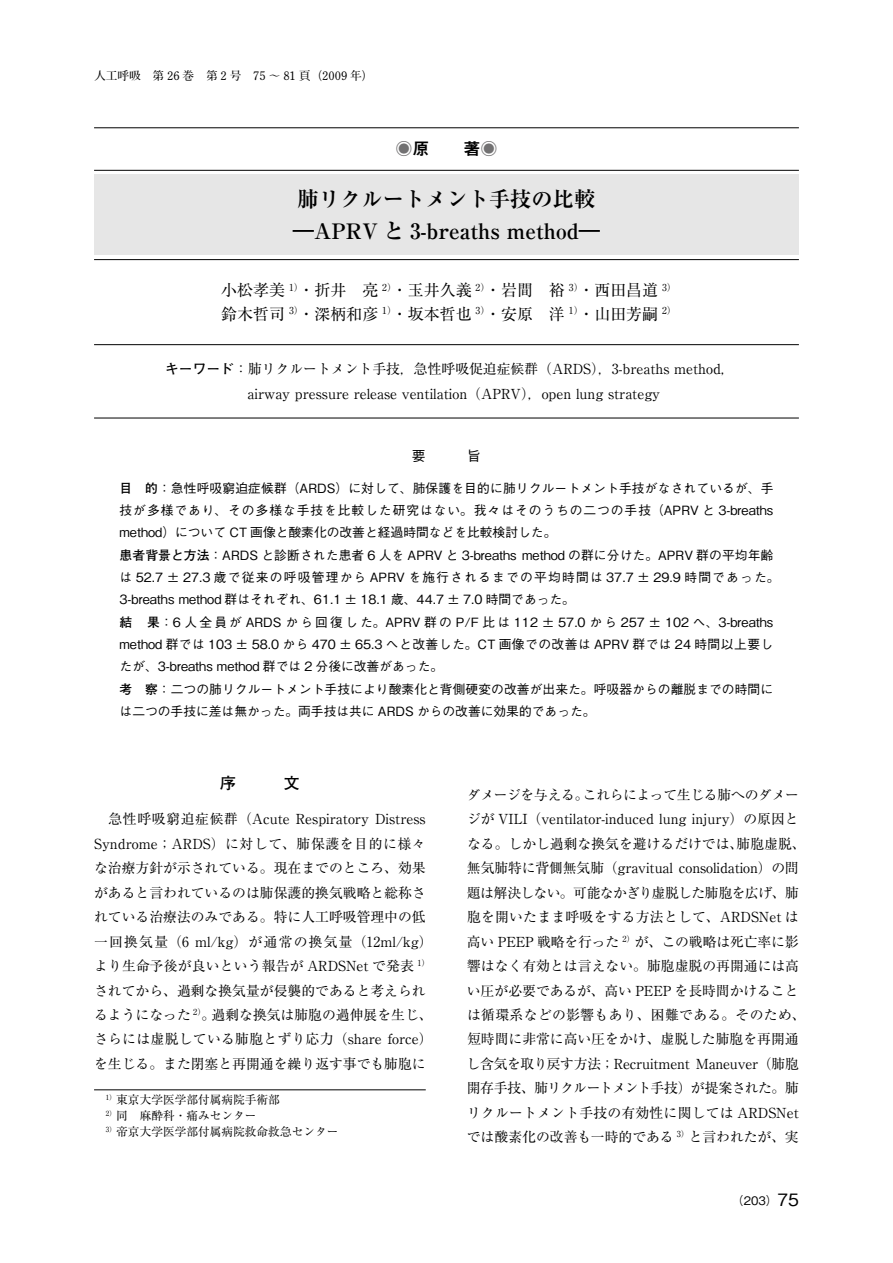
<style>
.page{position:relative;width:893px;height:1263px;background:#fff}
.page>*{position:absolute;margin:0;border:0;box-sizing:border-box;transform-origin:0 0}
.t1{font:700 21.3px/32px "Ryumin Pr 5";color:#000}
.t2{font:16.95px "Midashi Go Pr 5 MB31";color:#000}
.t3{font:15.9px/23.4px "Ryumin Pr 5";color:#000}
.t4{font:13.8px/24.5px "Ryumin Pr 5";color:#000}
.t5{font:500 12.75px/22.4px "Gothic BBB Pr 5";letter-spacing:.005em;color:#000}
.t6{font:11.7px/15.9px "Ryumin Pr 5";color:#000}
.t7{font:700 11.7px "Futo Min A101 Pr 5";color:#000}
.t8{font:500 11.7px "Gothic BBB Pr 5";color:#000}
.s1{color:#727172}
.s2{font-family:"Futo Go B101 Pr 5";font-weight:700}
.s3{font-size:16.95px}
</style>
<div class="page">
<hr style="left:94px;top:1089px;width:332px;height:1px;background:#000">
<hr style="left:94px;top:128px;width:705px;height:1px;background:#000">
<hr style="left:94px;top:170px;width:705px;height:1px;background:#000">
<hr style="left:94px;top:259px;width:705px;height:1px;background:#000">
<div style="left:94px;top:174px;width:705px;height:81px;background:#e6e6e6"></div>
<hr style="left:94px;top:344px;width:705px;height:1px;background:#000">
<hr style="left:94px;top:418px;width:705px;height:1px;background:#000">
<p class="t7" style="left:94px;top:67px;width:281px">人工呼吸　第 26 巻　第 2 号　75 〜 81 頁（2009 年）</p>
<p class="t2" style="left:395px;top:135px;width:104px"><span class="s1">◉</span>原　　著<span class="s1">◉</span></p>
<h1 class="t1" style="left:293px;top:181px;width:309px">肺リクルートメント手技の比較―APRV と 3-breaths method―</h1>
<p class="t3" style="left:221px;top:278px;width:457px">小松孝美 <sup>1）</sup>・折井　亮 <sup>2）</sup>・玉井久義 <sup>2）</sup>・岩間　裕 <sup>3）</sup>・西田昌道 <sup>3）</sup>鈴木哲司 <sup>3）</sup>・深柄和彦 <sup>1）</sup>・坂本哲也 <sup>3）</sup>・安原　洋 <sup>1）</sup>・山田芳嗣 <sup>2）</sup></p>
<p class="t4" style="left:201px;top:356px;width:535px;text-indent:-36px"><span class="s2">キーワード</span>：肺リクルートメント手技，急性呼吸促迫症候群（ARDS），3-breaths method，　　　 airway pressure release ventilation（APRV），open lung strategy</p>
<p class="t5" style="left:120px;top:476px;width:662px"><span class="s2">目　的</span>：急性呼吸窮迫症候群（ARDS）に対して、肺保護を目的に肺リクルートメント手技がなされているが、手技が多様であり、その多様な手技を比較した研究はない。我々はそのうちの二つの手技（APRV と 3-breaths method）について CT 画像と酸素化の改善と経過時間などを比較検討した。<br><span class="s2">患者背景と方法</span>：ARDS と診断された患者 6 人を APRV と 3-breaths method の群に分けた。APRV 群の平均年齢は 52.7 ± 27.3 歳で従来の呼吸管理から APRV を施行されるまでの平均時間は 37.7 ± 29.9 時間であった。3-breaths method 群はそれぞれ、61.1 ± 18.1 歳、44.7 ± 7.0 時間であった。<br><span class="s2">結　果</span>：6 人全員が ARDS から回復した。APRV 群の P/F 比は 112 ± 57.0 から 257 ± 102 へ、3-breaths method 群では 103 ± 58.0 から 470 ± 65.3 へと改善した。CT 画像での改善は APRV 群では 24 時間以上要したが、3-breaths method 群では 2 分後に改善があった。<br><span class="s2">考　察</span>：二つの肺リクルートメント手技により酸素化と背側硬変の改善が出来た。呼吸器からの離脱までの時間には二つの手技に差は無かった。両手技は共に ARDS からの改善に効果的であった。</p>
<p class="t4" style="left:94px;top:806px;width:340px">　急性呼吸窮迫症候群（Acute Respiratory Distress<br>Syndrome；ARDS）に対して、肺保護を目的に様々な治療方針が示されている。現在までのところ、効果があると言われているのは肺保護的換気戦略と総称されている治療法のみである。特に人工呼吸管理中の低一回換気量（6 ml/kg）が通常の換気量（12ml/kg）より生命予後が良いという報告が ARDSNet で発表 <sup>1）</sup>されてから、過剰な換気量が侵襲的であると考えられるようになった <sup>2）</sup>。過剰な換気は肺胞の過伸展を生じ、さらには虚脱している肺胞とずり応力（share force）を生じる。また閉塞と再開通を繰り返す事でも肺胞に</p>
<p class="t6" style="left:106px;top:1091px;width:234px"><sup>1）</sup>東京大学医学部付属病院手術部<br><sup>2）</sup>同　麻酔科・痛みセンター<br><sup>3）</sup>帝京大学医学部付属病院救命救急センター</p>
<p class="t4" style="left:466px;top:782px;width:341px">ダメージを与える。これらによって生じる肺へのダメージが VILI（ventilator-induced lung injury）の原因となる。しかし過剰な換気を避けるだけでは、肺胞虚脱、無気肺特に背側無気肺（gravitual consolidation）の問題は解決しない。可能なかぎり虚脱した肺胞を広げ、肺胞を開いたまま呼吸をする方法として、ARDSNet は高い PEEP 戦略を行った <sup>2）</sup>が、この戦略は死亡率に影響はなく有効とは言えない。肺胞虚脱の再開通には高い圧が必要であるが、高い PEEP を長時間かけることは循環系などの影響もあり、困難である。そのため、短時間に非常に高い圧をかけ、虚脱した肺胞を再開通し含気を取り戻す方法；Recruitment Maneuver（肺胞開存手技、肺リクルートメント手技）が提案された。肺リクルートメント手技の有効性に関しては ARDSNetでは酸素化の改善も一時的である <sup>3）</sup>と言われたが、実</p>
<p class="t8" style="left:732px;top:1191px;width:68px">（203）<span class="s3">75</span></p>
</div>
